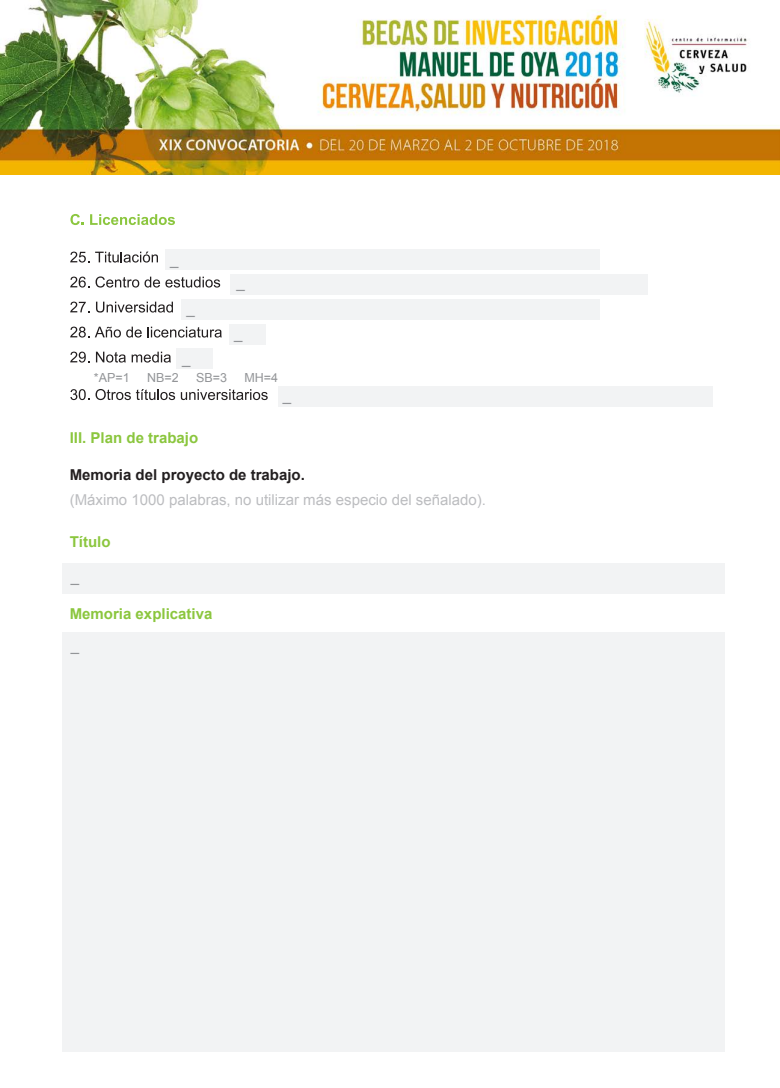
<style>
.page{position:relative;width:780px;height:1088px;background:#fff}
.page>*{position:absolute;margin:0;border:0;box-sizing:border-box;transform-origin:0 0}
.t1{font:15px "Arial";color:#bcbdc0}
.t2{font:700 15px "Arial";color:#8bc63e}
.t3{font:700 15px "Arial";color:#231f20}
.t4{font:15px "Arial";color:#939598}
.t5{font:12.5px "Arial";color:#939598}
</style>
<div class="page">
<svg style="left:70px;top:214px;width:14px;height:11px"></svg>
<svg style="left:90px;top:214px;width:85px;height:11px"></svg>
<svg style="left:70px;top:252px;width:19px;height:11px"></svg>
<svg style="left:95px;top:252px;width:63px;height:11px"></svg>
<svg style="left:70px;top:277px;width:19px;height:11px"></svg>
<svg style="left:95px;top:276px;width:125px;height:12px"></svg>
<svg style="left:70px;top:302px;width:19px;height:10px"></svg>
<svg style="left:96px;top:302px;width:77px;height:11px"></svg>
<svg style="left:70px;top:327px;width:19px;height:11px"></svg>
<svg style="left:95px;top:327px;width:127px;height:11px"></svg>
<svg style="left:70px;top:352px;width:19px;height:11px"></svg>
<svg style="left:96px;top:352px;width:30px;height:11px"></svg>
<svg style="left:132px;top:352px;width:39px;height:11px"></svg>
<svg style="left:70px;top:389px;width:19px;height:11px"></svg>
<svg style="left:95px;top:389px;width:80px;height:11px"></svg>
<svg style="left:181px;top:389px;width:87px;height:11px"></svg>
<div style="left:62px;top:563px;width:663px;height:31px;background:#f2f3f4"></div>
<div style="left:62px;top:632px;width:663px;height:419px;background:#f2f3f4"></div>
<div style="left:165px;top:250px;width:435px;height:20px;background:#f2f3f4"></div>
<div style="left:230px;top:274px;width:418px;height:21px;background:#f2f3f4"></div>
<div style="left:181px;top:299px;width:419px;height:21px;background:#f2f3f4"></div>
<div style="left:229px;top:324px;width:36px;height:20px;background:#f2f3f4"></div>
<div style="left:278px;top:386px;width:434px;height:21px;background:#f2f3f4"></div>
<div style="left:177px;top:348px;width:36px;height:21px;background:#f2f3f4"></div>
<img style="left:0;top:0;width:779px;height:175px">
<p class="t4" style="left:170px;top:250px;width:10px">_</p>
<p class="t4" style="left:186px;top:298px;width:10px">_</p>
<p class="t4" style="left:182px;top:348px;width:10px">_</p>
<p class="t4" style="left:236px;top:273px;width:10px">_</p>
<p class="t4" style="left:234px;top:324px;width:10px">_</p>
<p class="t5" style="left:94px;top:369px;width:37px">*AP=1</p>
<p class="t5" style="left:147px;top:369px;width:33px">NB=2</p>
<p class="t5" style="left:196px;top:369px;width:32px">SB=3</p>
<p class="t5" style="left:244px;top:369px;width:35px">MH=4</p>
<p class="t4" style="left:283px;top:385px;width:10px">_</p>
<p class="t2" style="left:70px;top:427px;width:130px">III. Plan de trabajo</p>
<p class="t3" style="left:70px;top:465px;width:237px">Memoria del proyecto de trabajo.</p>
<p class="t1" style="left:70px;top:490px;width:417px">(Máximo 1000 palabras, no utilizar más especio del señalado).</p>
<p class="t2" style="left:70px;top:532px;width:42px">Título</p>
<p class="t4" style="left:71px;top:567px;width:10px">_</p>
<p class="t2" style="left:70px;top:604px;width:144px">Memoria explicativa</p>
<p class="t4" style="left:71px;top:636px;width:10px">_</p>
</div>
